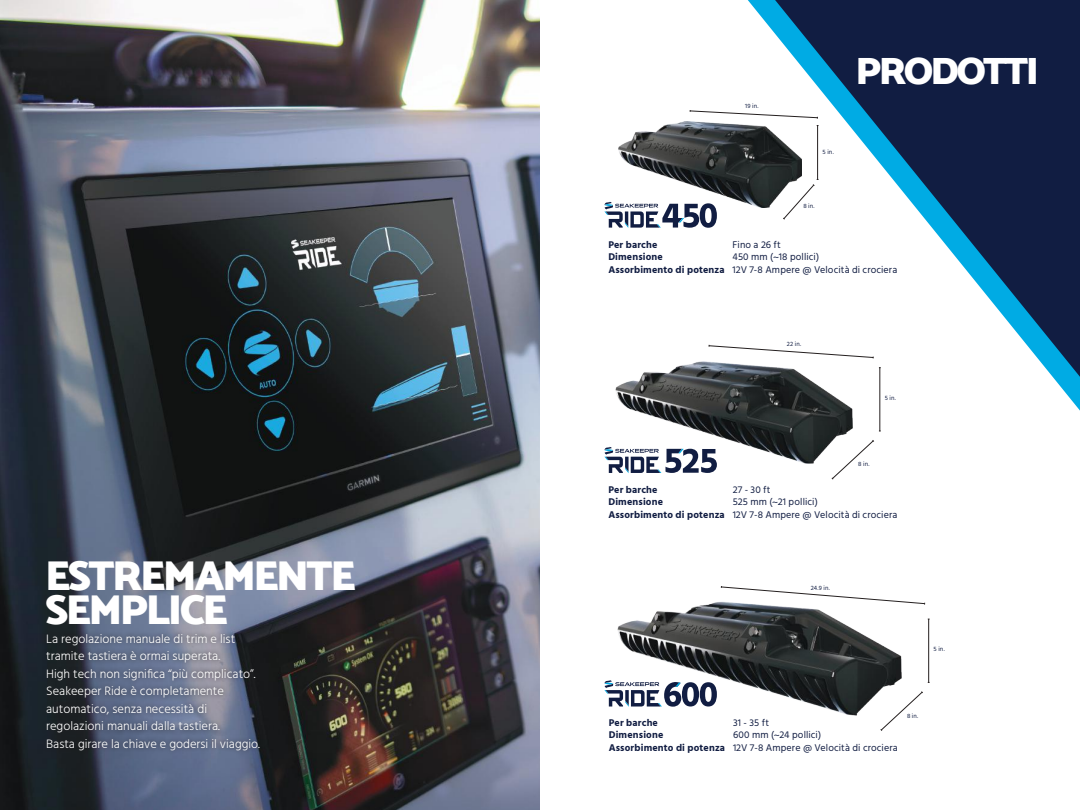
<style>
.page{position:relative;width:1080px;height:810px;background:#fff}
.page>*{position:absolute;margin:0;border:0;box-sizing:border-box;transform-origin:0 0}
.t1{font:900 42.5px/33.8px "Catamaran";letter-spacing:-.06em;color:#fff}
.t2{font:900 38.75px "Catamaran";letter-spacing:-.07em;color:#fff}
.t3{font:300 12.5px/17.5px "Hind";color:#fff}
.t4{font:10px/12.5px "Hind";letter-spacing:.01em;color:#111d42}
.t5{font:700 10px/12.5px "Hind";letter-spacing:.015em;color:#111d42}
.t6{font:6.38px "Hind";letter-spacing:.02em;color:#111d42}
</style>
<div class="page">
<img style="left:0;top:0;width:540px;height:810px">
<div style="left:42px;top:629px;width:222px;height:126px;background:#241f1f;opacity:.72"></div>
<svg style="left:708px;top:0;width:372px;height:654px"></svg>
<svg style="left:721px;top:586px;width:204px;height:19px"></svg>
<hr style="left:928px;top:619px;width:1px;height:63px;background:#241f1f">
<svg style="left:880px;top:691px;width:43px;height:40px"></svg>
<svg style="left:604px;top:680px;width:13px;height:27px"></svg>
<svg style="left:604px;top:202px;width:113px;height:26px"></svg>
<svg style="left:604px;top:447px;width:113px;height:26px"></svg>
<svg style="left:709px;top:345px;width:165px;height:13px"></svg>
<hr style="left:880px;top:368px;width:1px;height:63px;background:#241f1f">
<svg style="left:831px;top:440px;width:43px;height:40px"></svg>
<svg style="left:690px;top:110px;width:128px;height:9px"></svg>
<hr style="left:817px;top:126px;width:1px;height:53px;background:#241f1f">
<svg style="left:783px;top:179px;width:35px;height:41px"></svg>
<img style="left:618px;top:121px;width:184px;height:86px">
<img style="left:616px;top:358px;width:236px;height:106px">
<img style="left:617px;top:602px;width:285px;height:113px">
<h1 class="t1" style="left:45px;top:558px;width:312px">ESTREMAMENTE<br>SEMPLICE</h1>
<p class="t3" style="left:46px;top:631px;width:215px">La regolazione manuale di trim e list tramite tastiera è ormai superata.<br>High tech non significa “più complicato”.<br>Seakeeper Ride è completamente automatico, senza necessità di regolazioni manuali dalla tastiera.<br>Basta girare la chiave e godersi il viaggio.</p>
<p class="t6" style="left:745px;top:102px;width:15px">19 in.</p>
<h2 class="t2" style="left:856px;top:48px;width:185px">PRODOTTI</h2>
<p class="t6" style="left:823px;top:147px;width:13px">5 in.</p>
<p class="t6" style="left:803px;top:202px;width:13px">8 in.</p>
<p class="t5" style="left:608px;top:238px;width:118px">Per barche<br>Dimensione<br>Assorbimento di potenza</p>
<p class="t4" style="left:733px;top:239px;width:166px">Fino a 26 ft<br>450 mm (~18 pollici)<br>12V 7-8 Ampere @ Velocità di crociera</p>
<p class="t6" style="left:787px;top:339px;width:16px">22 in.</p>
<p class="t6" style="left:885px;top:393px;width:13px">5 in.</p>
<p class="t6" style="left:858px;top:460px;width:13px">8 in.</p>
<p class="t5" style="left:608px;top:483px;width:118px">Per barche<br>Dimensione<br>Assorbimento di potenza</p>
<p class="t4" style="left:733px;top:484px;width:166px">27 - 30 ft<br>525 mm (~21 pollici)<br>12V 7-8 Ampere @ Velocità di crociera</p>
<p class="t6" style="left:811px;top:584px;width:21px">24.9 in.</p>
<p class="t6" style="left:934px;top:645px;width:13px">5 in.</p>
<p class="t5" style="left:609px;top:716px;width:118px">Per barche<br>Dimensione<br>Assorbimento di potenza</p>
<p class="t4" style="left:733px;top:717px;width:166px">31 - 35 ft<br>600 mm (~24 pollici)<br>12V 7-8 Ampere @ Velocità di crociera</p>
<p class="t6" style="left:907px;top:711px;width:13px">8 in.</p>
</div>
